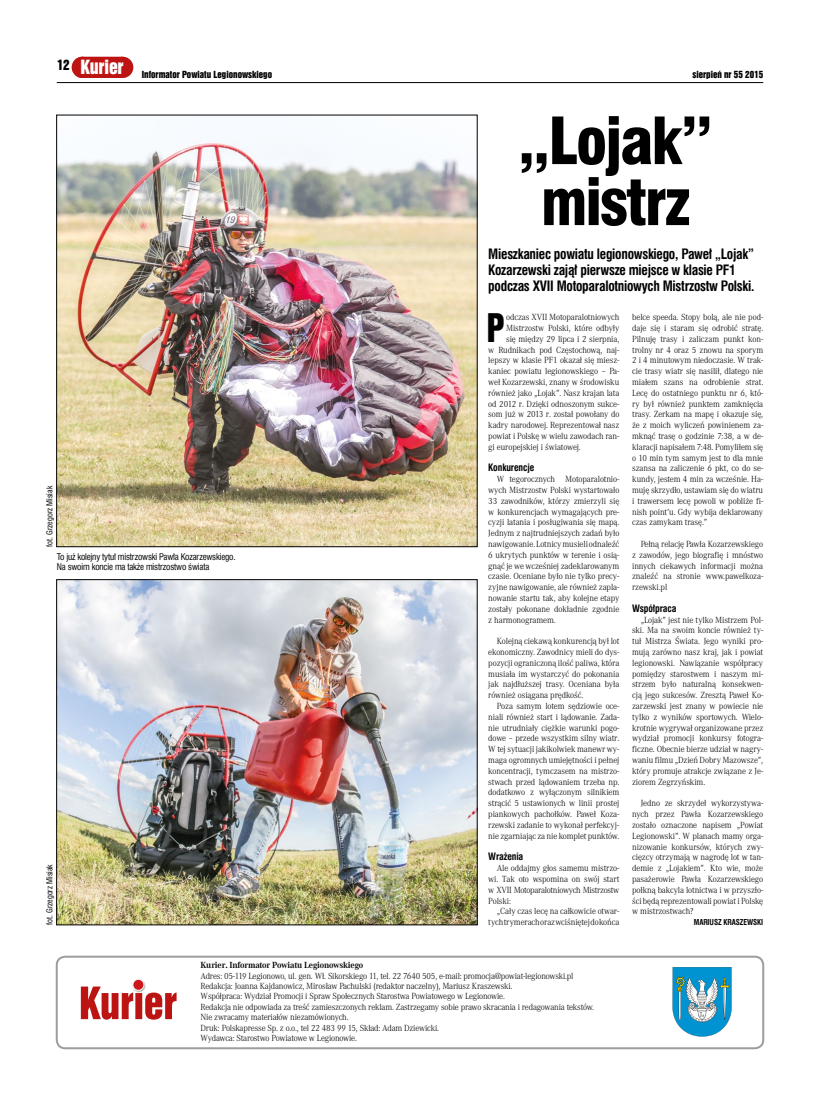
<style>
.page{position:relative;width:820px;height:1106px;background:#fff}
.page>*{position:absolute;margin:0;border:0;box-sizing:border-box;transform-origin:0 0}
.t1{font:63.2px/61px "Swis 721 Blk Cn EU";letter-spacing:-.03em;color:#000;text-align:center}
.t2{font:36.2px "Swis 921 EU";color:#000;scale:.9 1}
.t3{font:700 14px/16px "Swis 721 Cn EU";letter-spacing:-.02em;color:#000;scale:.96 1}
.t4{font:700 10px "Swis 721 Cn EU";letter-spacing:-.01em;color:#000;scale:.96 1}
.t5{font:9.2px/10.8px "Corporate ATCE Ligh";letter-spacing:-.015em;color:#000;text-align:justify;scale:.96 1}
.t6{font:700 9.2px "Corporate ATCE";letter-spacing:-.02em;color:#000;scale:.96 1}
.t7{font:9px/10px "Swis 721 Cn EU";letter-spacing:-.02em;color:#000}
.t8{font:9px "Swis 921 EU";color:#000}
.t9{font:8px "Swis 721 Cn EU";color:#000}
.t10{font:700 8px "Swis 721 Cn EU";letter-spacing:-.01em;color:#000;scale:.94 1}
</style>
<div class="page">
<hr style="left:57px;top:82px;width:706px;height:1px;background:#000">
<div style="left:73px;top:57px;width:57px;height:21px;background:#bc1413;border-radius:9px"></div>
<div style="left:72px;top:57px;width:21px;height:21px;background:#bc1413;border-radius:50%"></div>
<div style="left:112px;top:57px;width:21px;height:21px;background:#bc1413;border-radius:50%"></div>
<img style="left:58px;top:138px;width:417px;height:407px">
<img style="left:58px;top:581px;width:417px;height:342px">
<div style="left:56px;top:579px;width:421px;height:346px;border:1px solid #000"></div>
<div style="left:56px;top:955px;width:708px;height:94px;border:2px solid #9d9d9c;border-radius:9px"></div>
<svg style="left:672px;top:967px;width:59px;height:69px;background:#50a9cb"></svg>
<div style="left:132px;top:978px;width:14px;height:14px;background:#000;opacity:.4"></div>
<div style="left:133px;top:979px;width:11px;height:11px;background:#cd171a;border-radius:50%"></div>
<div style="left:133px;top:979px;width:11px;height:11px;border:1px solid #fff;border-radius:50%"></div>
<svg style="left:81px;top:986px;width:95px;height:33px"></svg>
<p class="t8" style="left:57px;top:69px;width:217px"><sup>12</sup> <sup>Kurier</sup> Informator Powiatu Legionowskiego</p>
<p class="t8" style="left:692px;top:69px;width:72px">sierpień nr 55 2015</p>
<p class="t9" style="left:44px;top:547px;width:62px;rotate:-90deg">fot. Grzegorz Misiak</p>
<p class="t7" style="left:57px;top:551px;width:180px">To już kolejny tytuł mistrzowski Pawła Kozarzewskiego.<br>Na swoim koncie ma także mistrzostwo świata</p>
<p class="t9" style="left:44px;top:925px;width:62px;rotate:-90deg">fot. Grzegorz Misiak</p>
<h1 class="t1" style="left:517px;top:114px;width:196px">„Lojak” mistrz</h1>
<h3 class="t3" style="left:488px;top:246px;width:278px">Mieszkaniec powiatu legionowskiego, Paweł „Lojak”<br>Kozarzewski zajął pierwsze miejsce w klasie PF1 podczas XVII Motoparalotniowych Mistrzostw Polski.</h3>
<h2 class="t2" style="left:486px;top:304px;width:21px">P</h2>
<p class="t5" style="left:506px;top:312px;width:119px">odczas XVII Motoparalotniowych</p>
<p class="t5" style="left:632px;top:312px;width:138px">belce speeda. Stopy bolą, ale nie pod&shy;daje się i staram się odrobić stratę.<br>Pilnuję trasy i zaliczam punkt kon&shy;trolny nr 4 oraz 5 znowu na sporym 2 i 4 minutowym niedoczasie. W trak&shy;cie trasy wiatr się nasilił, dlatego nie miałem szans na odrobienie strat.<br>Lecę do ostatniego punktu nr 6, któ&shy;ry był również punktem zamknięcia trasy. Zerkam na mapę i okazuje się, że z moich wyliczeń powinienem za&shy;mknąć trasę o godzinie 7:38, a w de&shy;klaracji napisałem 7:48. Pomyliłem się o 10 min tym samym jest to dla mnie szansa na zaliczenie 6 pkt, co do se&shy;kundy, jestem 4 min za wcześnie. Ha&shy;muję skrzydło, ustawiam się do wiatru i trawersem lecę powoli w pobliże fi&shy;nish point’u. Gdy wybija deklarowany czas zamykam trasę.”</p>
<p class="t5" style="left:632px;top:538px;width:138px;text-indent:9px">Pełną relację Pawła Kozarzewskiego z zawodów, jego biografię i mnóstwo innych ciekawych informacji można znaleźć na stronie www.pawelkoza&shy;rzewski.pl</p>
<p class="t4" style="left:632px;top:602px;width:48px">Współpraca</p>
<p class="t5" style="left:632px;top:614px;width:138px;text-indent:9px">„Lojak” jest nie tylko Mistrzem Pol&shy;ski. Ma na swoim koncie również ty&shy;tuł Mistrza Świata. Jego wyniki pro&shy;mują zarówno nasz kraj, jak i powiat legionowski. Nawiązanie współpracy pomiędzy starostwem i naszym mi&shy;strzem było naturalną konsekwen&shy;cją jego sukcesów. Zresztą Paweł Ko&shy;zarzewski jest znany w powiecie nie tylko z wyników sportowych. Wielo&shy;krotnie wygrywał organizowane przez wydział promocji konkursy fotogra&shy;ficzne. Obecnie bierze udział w nagry&shy;waniu filmu „Dzień Dobry Mazowsze”, który promuje atrakcje związane z Je&shy;ziorem Zegrzyńskim.</p>
<p class="t5" style="left:632px;top:798px;width:138px;text-indent:9px">Jedno ze skrzydeł wykorzystywa&shy;nych przez Pawła Kozarzewskiego zostało oznaczone napisem „Powiat Legionowski”. W planach mamy orga&shy;nizowanie konkursów, których zwy&shy;cięzcy otrzymają w nagrodę lot w tan&shy;demie z „Lojakiem”. Kto wie, może pasażerowie Pawła Kozarzewskiego połkną bakcyla lotnictwa i w przyszło&shy;ści będą reprezentowali powiat i Polskę w mistrzostwach?</p>
<p class="t10" style="left:693px;top:917px;width:75px">MARIUSZ KRASZEWSKI</p>
<p class="t5" style="left:506px;top:322px;width:119px">Mistrzostw Polski, które odbyły</p>
<p class="t5" style="left:506px;top:333px;width:119px">się między 29 lipca i 2 sierpnia,</p>
<p class="t5" style="left:488px;top:344px;width:138px">w Rudnikach pod Częstochową, naj-</p>
<p class="t5" style="left:488px;top:355px;width:138px">lepszy w klasie PF1 okazał się miesz-</p>
<p class="t5" style="left:488px;top:366px;width:138px">kaniec powiatu legionowskiego – Pa-</p>
<p class="t5" style="left:488px;top:376px;width:138px">weł Kozarzewski, znany w środowisku</p>
<p class="t5" style="left:488px;top:387px;width:138px">również jako „Lojak”. Nasz krajan lata</p>
<p class="t5" style="left:488px;top:398px;width:138px">od 2012 r. Dzięki odnoszonym sukce-</p>
<p class="t5" style="left:488px;top:409px;width:138px">som już w 2013 r. został powołany do</p>
<p class="t5" style="left:488px;top:420px;width:138px">kadry narodowej. Reprezentował nasz</p>
<p class="t5" style="left:488px;top:430px;width:138px">powiat i Polskę w wielu zawodach ran-</p>
<p class="t5" style="left:488px;top:441px;width:98px">gi europejskiej i światowej.</p>
<p class="t4" style="left:488px;top:462px;width:49px">Konkurencje</p>
<p class="t5" style="left:488px;top:474px;width:138px;text-indent:9px">W tegorocznych Motoparalotnio&shy;wych Mistrzostw Polski wystartowało 33 zawodników, którzy zmierzyli się w konkurencjach wymagających pre&shy;cyzji latania i posługiwania się mapą.<br>Jednym z najtrudniejszych zadań było nawigowanie. Lotnicy musieli odnaleźć 6 ukrytych punktów w terenie i osią&shy;gnąć je we wcześniej zadeklarowanym czasie. Oceniane było nie tylko precy&shy;zyjne nawigowanie, ale również zapla&shy;nowanie startu tak, aby kolejne etapy zostały pokonane dokładnie zgodnie z harmonogramem.</p>
<p class="t5" style="left:488px;top:636px;width:138px;text-indent:9px">Kolejną ciekawą konkurencją był lot ekonomiczny. Zawodnicy mieli do dys&shy;pozycji ograniczoną ilość paliwa, która musiała im wystarczyć do pokonania jak najdłuższej trasy. Oceniana była również osiągana prędkość.</p>
<p class="t5" style="left:488px;top:700px;width:138px;text-indent:9px">Poza samym lotem sędziowie oce&shy;niali również start i lądowanie. Zada&shy;nie utrudniały ciężkie warunki pogo&shy;dowe – przede wszystkim silny wiatr.<br>W tej sytuacji jakikolwiek manewr wy&shy;maga ogromnych umiejętności i pełnej koncentracji, tymczasem na mistrzo&shy;stwach przed lądowaniem trzeba np. dodatkowo z wyłączonym silnikiem strącić 5 ustawionych w linii prostej piankowych pachołków. Paweł Koza&shy;rzewski zadanie to wykonał perfekcyj&shy;nie zgarniając za nie komplet punktów.</p>
<p class="t4" style="left:488px;top:850px;width:38px">Wrażenia</p>
<p class="t5" style="left:488px;top:862px;width:138px;text-indent:9px">Ale oddajmy głos samemu mistrzo&shy;wi. Tak oto wspomina on swój start w XVII Motoparalotniowych Mistrzostw Polski:</p>
<p class="t5" style="left:488px;top:906px;width:138px;text-align:right">„Cały czas lecę na całkowicie otwar&shy;tych trymerach oraz wciśniętej do końca</p>
<p class="t6" style="left:200px;top:960px;width:171px">Kurier. Informator Powiatu Legionowskiego</p>
<p class="t5" style="left:200px;top:970px;width:411px;line-height:10.4px;text-align:left">Adres: 05-119 Legionowo, ul. gen. Wł. Sikorskiego 11, tel. 22 7640 505, e-mail: promocja@powiat-legionowski.pl Redakcja: Joanna Kajdanowicz, Mirosław Pachulski (redaktor naczelny), Mariusz Kraszewski.<br>Współpraca: Wydział Promocji i Spraw Społecznych Starostwa Powiatowego w Legionowie.<br>Redakcja nie odpowiada za treść zamieszczonych reklam. Zastrzegamy sobie prawo skracania i redagowania tekstów.<br>Nie zwracamy materiałów niezamówionych.<br>Druk: Polskapresse Sp. z o.o., tel 22 483 99 15, Skład: Adam Dziewicki.<br>Wydawca: Starostwo Powiatowe w Legionowie.</p>
</div>
